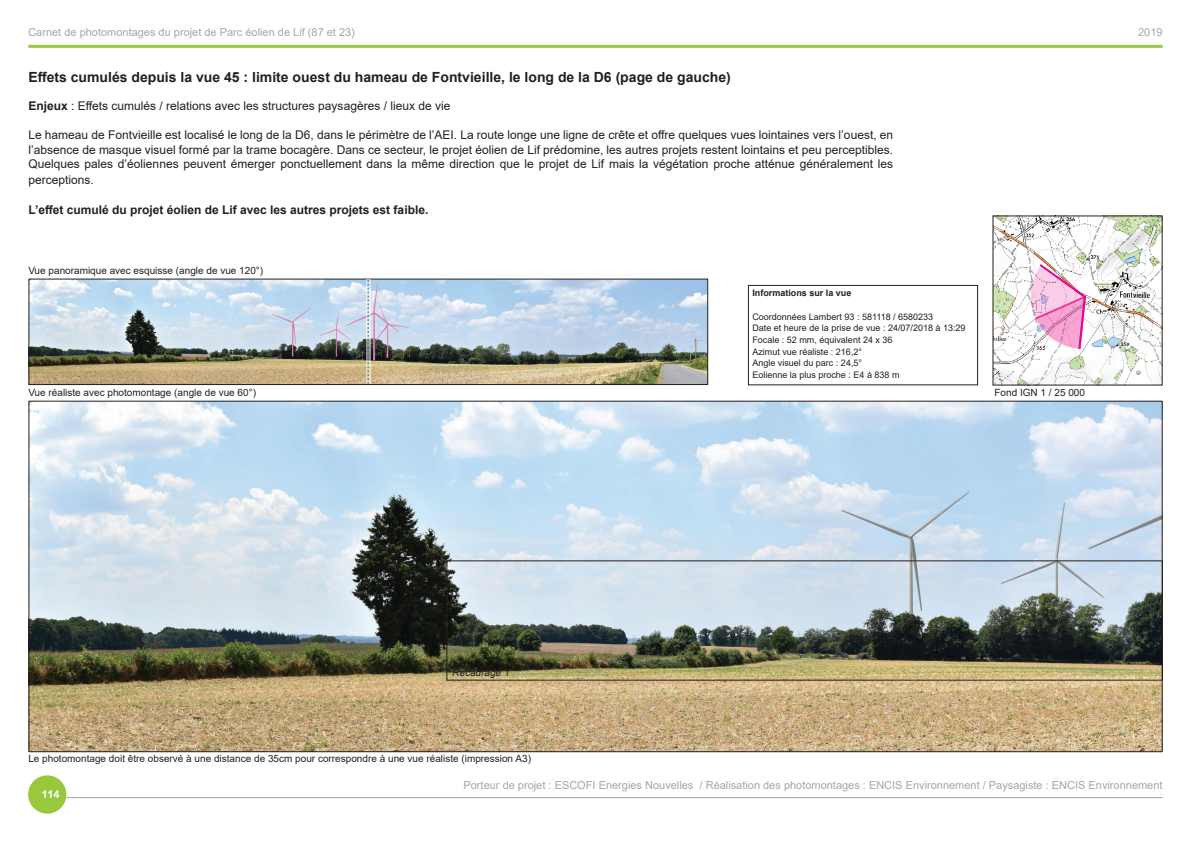
<style>
.page{position:relative;width:1191px;height:842px;background:#fff}
.page>*{position:absolute;margin:0;border:0;box-sizing:border-box;transform-origin:0 0}
.t1{font:700 14px "Arial";color:#231f20}
.t2{font:12px/14.4px "Arial";color:#231f20;text-align:justify}
.t3{font:700 12px "Arial";color:#231f20}
.t4{font:11px "Arial";color:#a5a6aa}
.t5{font:700 11px "Arial";color:#fff}
.t6{font:10px "Arial";color:#231f20}
.t7{font:italic 10px "Arial";color:#231f20}
.t8{font:9px/11.7px "Arial";color:#231f20}
.t9{font:700 9px "Arial";color:#231f20}
.s1{font-weight:700}
</style>
<div class="page">
<div style="left:28px;top:775px;width:38px;height:39px;background:#98c93c;border-radius:50%"></div>
<hr style="left:28px;top:45px;width:1134px;height:3px;background:#98c93c">
<hr style="left:66px;top:797px;width:1096px;height:1px;background:#a5a6aa">
<img style="left:994px;top:217px;width:166px;height:167px">
<img style="left:30px;top:403px;width:1130px;height:347px">
<img style="left:30px;top:281px;width:676px;height:102px">
<div style="left:28px;top:279px;width:680px;height:106px;border:1px solid #231f20"></div>
<div style="left:748px;top:285px;width:230px;height:100px;border:1px solid #231f20"></div>
<svg style="left:366px;top:280px;width:4px;height:104px"></svg>
<svg style="left:368px;top:280px;width:1px;height:104px"></svg>
<svg style="left:1028px;top:263px;width:59px;height:87px"></svg>
<p class="t4" style="left:28px;top:25px;width:328px">Carnet de photomontages du projet de Parc éolien de Lif (87 et 23)</p>
<p class="t4" style="left:1138px;top:25px;width:26px">2019</p>
<p class="t1" style="left:28px;top:67px;width:704px">Effets cumulés depuis la vue 45 : limite ouest du hameau de Fontvieille, le long de la D6 (page de gauche)</p>
<p class="t2" style="left:28px;top:99px;width:423px"><span class="s1">Enjeux</span> : Effets cumulés / relations avec les structures paysagères / lieux de vie</p>
<p class="t2" style="left:28px;top:128px;width:866px">Le hameau de Fontvieille est localisé le long de la D6, dans le périmètre de l’AEI. La route longe une ligne de crête et offre quelques vues lointaines vers l’ouest, en l’absence de masque visuel formé par la trame bocagère. Dans ce secteur, le projet éolien de Lif prédomine, les autres projets restent lointains et peu perceptibles.<br>Quelques pales d’éoliennes peuvent émerger ponctuellement dans la même direction que le projet de Lif mais la végétation proche atténue généralement les</p>
<p class="t2" style="left:28px;top:172px;width:67px">perceptions.</p>
<p class="t3" style="left:28px;top:202px;width:401px">L’effet cumulé du projet éolien de Lif avec les autres projets est faible.</p>
<p class="t6" style="left:28px;top:264px;width:236px">Vue panoramique avec esquisse (angle de vue 120°)</p>
<p class="t6" style="left:28px;top:386px;width:229px">Vue réaliste avec photomontage (angle de vue 60°)</p>
<p class="t7" style="left:452px;top:666px;width:59px">Recadrage 1</p>
<p class="t6" style="left:28px;top:751px;width:504px">Le photomontage doit être observé à une distance de 35cm pour correspondre à une vue réaliste (impression A3)</p>
<p class="t9" style="left:752px;top:287px;width:101px">Informations sur la vue</p>
<p class="t8" style="left:752px;top:311px;width:215px">Coordonnées Lambert 93 : 581118 / 6580233<br>Date et heure de la prise de vue : 24/07/2018 à 13:29<br>Focale : 52 mm, équivalent 24 x 36<br>Azimut vue réaliste : 216,2°<br>Angle visuel du parc : 24,5°<br>Eolienne la plus proche : E4 à 838 m</p>
<p class="t6" style="left:994px;top:386px;width:92px">Fond IGN 1 / 25 000</p>
<p class="t5" style="left:42px;top:787px;width:19px">114</p>
<p class="t4" style="left:463px;top:777px;width:700px">Porteur de projet : ESCOFI Energies Nouvelles / Réalisation des photomontages : ENCIS Environnement / Paysagiste : ENCIS Environnement</p>
</div>
